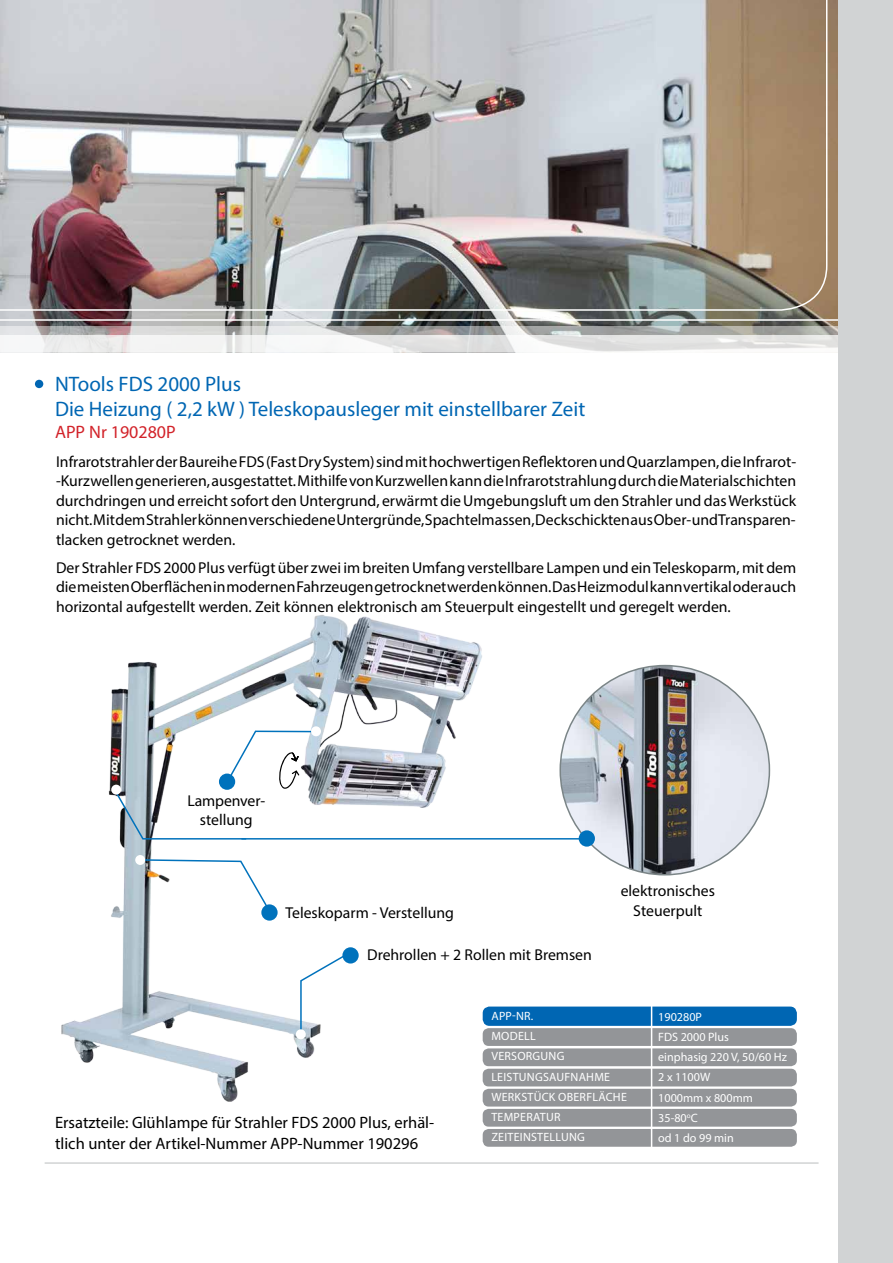
<style>
.page{position:relative;width:893px;height:1263px;background:#fff}
.page>*{position:absolute;margin:0;border:0;box-sizing:border-box;transform-origin:0 0}
.t1{font:21px/25.2px "Myriad Pro";color:#0066b3}
.t2{font:18px "Myriad Pro";color:#d2232a}
.t3{font:16.5px/21px "Myriad Pro";color:#000}
.t4{font:15.75px/19.5px "Myriad Pro";color:#000;text-align:justify}
.t5{font:12.15px/20.2px "Myriad Pro";color:#fff}
.t6{font:12px/20.2px "Myriad Pro";letter-spacing:.02em;color:#fff}
</style>
<div class="page">
<img style="left:61px;top:615px;width:429px;height:489px">
<img style="left:0;top:0;width:839px;height:327px">
<svg style="left:0;top:327px;width:839px;height:8px;background:#b6b5b4"></svg>
<svg style="left:0;top:335px;width:839px;height:21px"></svg>
<img style="left:0;top:0;width:828px;height:311px">
<hr style="left:0;top:319px;width:849px;height:2px;background:#fff">
<hr style="left:45px;top:1162px;width:774px;height:2px;background:#d1d3d4">
<div style="left:839px;top:0;width:54px;height:1263px;background:#d1d3d4"></div>
<div style="left:35px;top:380px;width:8px;height:8px;background:#0066b3;border-radius:50%"></div>
<div style="left:261px;top:904px;width:17px;height:17px;background:#0072bc;border-radius:50%"></div>
<div style="left:342px;top:947px;width:17px;height:16px;background:#0072bc;border-radius:50%"></div>
<img style="left:560px;top:665px;width:209px;height:210px;border-radius:105px">
<div style="left:483px;top:1007px;width:313px;height:18px;background:#0066b3;border-radius:6px"></div>
<div style="left:483px;top:1006px;width:314px;height:20px;border:2px solid #0066b3;border-radius:6px"></div>
<div style="left:483px;top:1028px;width:314px;height:18px;background:#939598;border-radius:6px"></div>
<div style="left:483px;top:1048px;width:314px;height:18px;background:#939598;border-radius:6px"></div>
<div style="left:483px;top:1069px;width:314px;height:17px;background:#939598;border-radius:6px"></div>
<div style="left:483px;top:1089px;width:314px;height:17px;background:#939598;border-radius:6px"></div>
<div style="left:483px;top:1109px;width:314px;height:18px;background:#939598;border-radius:6px"></div>
<div style="left:483px;top:1129px;width:314px;height:18px;background:#939598;border-radius:6px"></div>
<hr style="left:651px;top:1003px;width:1px;height:151px;background:#fff">
<svg style="left:299px;top:951px;width:53px;height:85px"></svg>
<svg style="left:136px;top:858px;width:135px;height:54px"></svg>
<svg style="left:113px;top:730px;width:205px;height:110px"></svg>
<hr style="left:241px;top:838px;width:345px;height:1px;background:#0072bc">
<div style="left:296px;top:1029px;width:10px;height:10px;background:#fff;border-radius:50%"></div>
<div style="left:135px;top:855px;width:10px;height:10px;background:#fff;border-radius:50%"></div>
<div style="left:111px;top:785px;width:10px;height:10px;background:#fff;border-radius:50%"></div>
<div style="left:311px;top:726px;width:10px;height:10px;background:#fff;border-radius:50%"></div>
<div style="left:579px;top:830px;width:16px;height:17px;background:#0072bc;border-radius:50%"></div>
<h1 class="t1" style="left:55px;top:371px;width:532px">NTools FDS 2000 Plus<br>Die Heizung ( 2,2 kW ) Teleskopausleger mit einstellbarer Zeit</h1>
<p class="t2" style="left:55px;top:421px;width:122px">APP Nr 190280P</p>
<p class="t4" style="left:56px;top:452px;width:742px">Infrarotstrahler der Baureihe FDS (Fast Dry System) sind mit hochwertigen Reflektoren und Quarzlampen, die Infrarot--Kurzwellen generieren, ausgestattet. Mithilfe von Kurzwellen kann die Infrarotstrahlung durch die Materialschichten durchdringen und erreicht sofort den Untergrund, erwärmt die Umgebungsluft um den Strahler und das Werkstück nicht. Mit dem Strahler können verschiedene Untergründe, Spachtelmassen, Deckschickten aus Ober- und Transparen&shy;tlacken getrocknet werden.</p>
<p class="t4" style="left:56px;top:558px;width:742px">Der Strahler FDS 2000 Plus verfügt über zwei im breiten Umfang verstellbare Lampen und ein Teleskoparm, mit dem die meisten Oberflächen in modernen Fahrzeugen getrocknet werden können. Das Heizmodul kann vertikal oder auch horizontal aufgestellt werden. Zeit können elektronisch am Steuerpult eingestellt und geregelt werden.</p>
<p class="t4" style="left:187px;top:790px;width:79px;text-align:center">Lampenver&shy;stellung</p>
<p class="t4" style="left:621px;top:881px;width:96px">elektronisches</p>
<p class="t4" style="left:285px;top:902px;width:170px">Teleskoparm - Verstellung</p>
<p class="t4" style="left:633px;top:900px;width:71px">Steuerpult</p>
<p class="t4" style="left:367px;top:944px;width:226px">Drehrollen + 2 Rollen mit Bremsen</p>
<p class="t3" style="left:55px;top:1112px;width:381px">Ersatzteile: Glühlampe für Strahler FDS 2000 Plus, erhäl&shy;tlich unter der Artikel-Nummer APP-Nummer 190296</p>
<p class="t6" style="left:491px;top:1006px;width:46px">APP-Nr.<br>MODELL<br>Versorgung<br>Leistungsaufnahme<br>Werkst</p>
<p class="t6" style="left:534px;top:1087px;width:41px">ück Oberfl</p>
<p class="t6" style="left:598px;top:1087px;width:22px">äche</p>
<p class="t6" style="left:491px;top:1107px;width:15px">Temperatur<br>Zeiteinstellung</p>
<p class="t5" style="left:658px;top:1006px;width:130px">190280P<br>FDS 2000 Plus<br>einphasig 220 V, 50/60 Hz<br>2 x 1100W<br>1000mm x 800mm<br>35-80<sup>o</sup>C<br>od 1 do 99 min</p>
</div>
